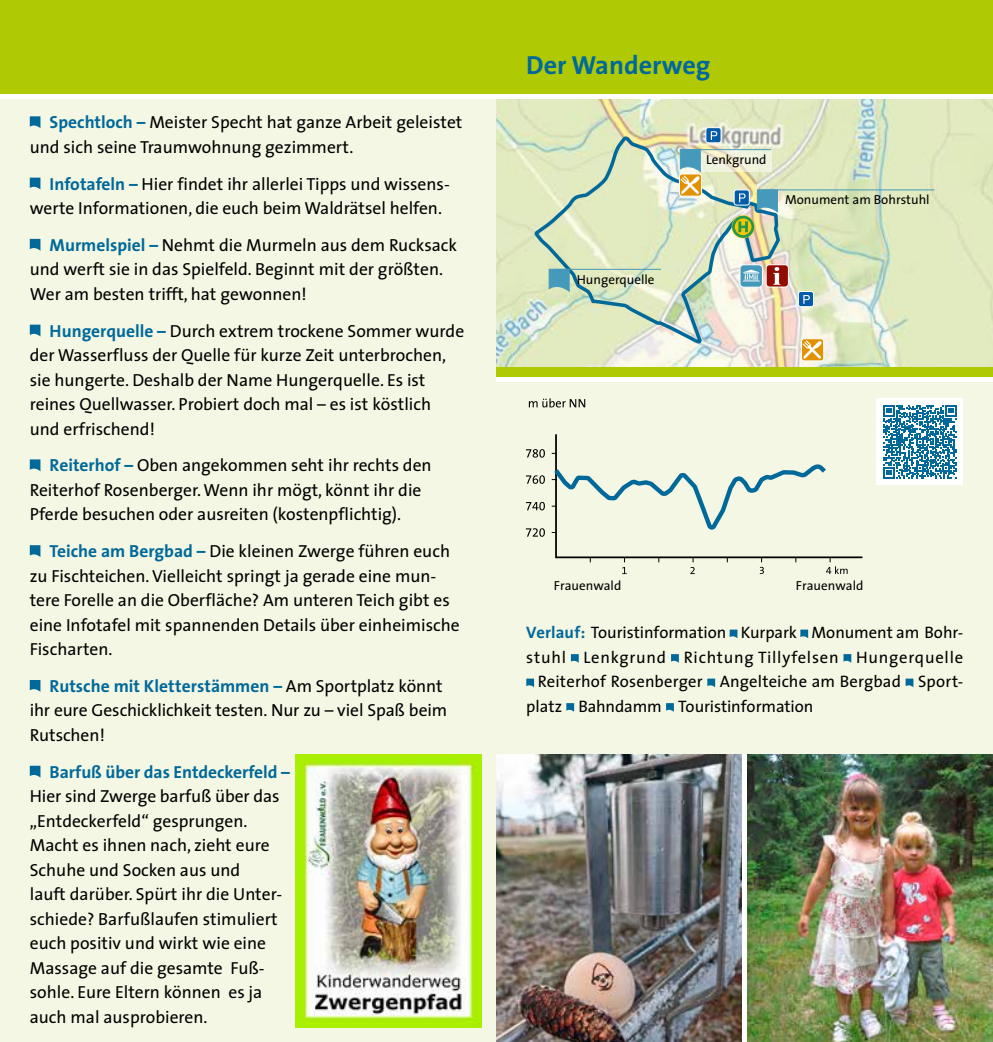
<style>
.page{position:relative;width:993px;height:1042px;background:#fff}
.page>*{position:absolute;margin:0;border:0;box-sizing:border-box;transform-origin:0 0}
.t1{font:700 26.25px "The Sans";color:#00699a}
.t2{font:17.5px/24.5px "The Sans";color:#000}
.t3{font:700 17.5px "The Sans";letter-spacing:-.005em;color:#00699a}
.t4{font:16.62px "The Sans";letter-spacing:.005em;color:#000}
.t5{font:16.62px "The Sans";letter-spacing:.045em;color:#000}
.t6{font:13.12px "The Sans";color:#000}
.s1{font-weight:700;color:#00699a}
</style>
<div class="page">
<div style="left:0;top:98px;width:992px;height:944px;background:#f4f7e3"></div>
<img style="left:496px;top:99px;width:496px;height:268px">
<img style="left:531px;top:99px;width:251px;height:248px">
<div style="left:798px;top:291px;width:15px;height:16px;background:#035ca9;border-radius:2px"></div>
<div style="left:797px;top:291px;width:16px;height:16px;border:1px solid #fff;border-radius:2px"></div>
<svg style="left:803px;top:295px;width:6px;height:9px"></svg>
<div style="left:705px;top:128px;width:15px;height:15px;background:#035ca9;border-radius:2px"></div>
<div style="left:705px;top:127px;width:16px;height:16px;border:1px solid #fff;border-radius:2px"></div>
<svg style="left:710px;top:131px;width:7px;height:9px"></svg>
<div style="left:733px;top:190px;width:16px;height:15px;background:#035ca9;border-radius:2px"></div>
<div style="left:733px;top:189px;width:16px;height:16px;border:1px solid #fff;border-radius:2px"></div>
<svg style="left:739px;top:193px;width:6px;height:9px"></svg>
<div style="left:800px;top:338px;width:23px;height:23px;border:1px solid #fff;border-radius:3px"></div>
<svg style="left:802px;top:340px;width:20px;height:19px"></svg>
<div style="left:679px;top:174px;width:22px;height:22px;background:#e29100;border-radius:3px"></div>
<div style="left:678px;top:174px;width:23px;height:23px;border:1px solid #fff;border-radius:3px"></div>
<svg style="left:756px;top:189px;width:22px;height:24px"></svg>
<hr style="left:761px;top:189px;width:173px;height:1px;background:#4599ba">
<svg style="left:548px;top:268px;width:22px;height:25px"></svg>
<hr style="left:553px;top:269px;width:107px;height:1px;background:#4599ba">
<div style="left:739px;top:265px;width:23px;height:22px;background:#4599ba;border-radius:4px"></div>
<div style="left:739px;top:264px;width:23px;height:24px;border:1px solid #fff;border-radius:4px"></div>
<svg style="left:742px;top:270px;width:17px;height:12px"></svg>
<svg style="left:731px;top:215px;width:23px;height:23px"></svg>
<svg style="left:732px;top:216px;width:22px;height:22px"></svg>
<svg style="left:734px;top:218px;width:17px;height:17px"></svg>
<svg style="left:738px;top:221px;width:9px;height:11px"></svg>
<svg style="left:701px;top:150px;width:69px;height:22px"></svg>
<hr style="left:700px;top:149px;width:70px;height:1px;background:#4599ba">
<svg style="left:679px;top:149px;width:22px;height:45px"></svg>
<div style="left:765px;top:265px;width:23px;height:22px;background:#920c00;border-radius:3px"></div>
<div style="left:765px;top:264px;width:23px;height:23px;border:1px solid #fff;border-radius:3px"></div>
<svg style="left:773px;top:267px;width:7px;height:18px"></svg>
<svg style="left:528px;top:398px;width:57px;height:9px"></svg>
<svg style="left:526px;top:434px;width:337px;height:140px"></svg>
<div style="left:496px;top:367px;width:496px;height:10px;background:#afca05"></div>
<div style="left:496px;top:377px;width:496px;height:5px;background:#fff"></div>
<svg style="left:729px;top:629px;width:8px;height:9px"></svg>
<svg style="left:800px;top:629px;width:7px;height:9px"></svg>
<svg style="left:570px;top:654px;width:8px;height:8px"></svg>
<svg style="left:671px;top:654px;width:7px;height:8px"></svg>
<svg style="left:843px;top:654px;width:8px;height:9px"></svg>
<svg style="left:526px;top:678px;width:8px;height:9px"></svg>
<svg style="left:707px;top:678px;width:8px;height:9px"></svg>
<svg style="left:905px;top:678px;width:8px;height:9px"></svg>
<svg style="left:566px;top:703px;width:8px;height:9px"></svg>
<svg style="left:666px;top:703px;width:7px;height:8px"></svg>
<svg style="left:30px;top:116px;width:10px;height:12px"></svg>
<svg style="left:30px;top:178px;width:10px;height:11px"></svg>
<svg style="left:30px;top:239px;width:10px;height:12px"></svg>
<svg style="left:30px;top:325px;width:10px;height:11px"></svg>
<svg style="left:30px;top:459px;width:10px;height:12px"></svg>
<svg style="left:30px;top:545px;width:10px;height:12px"></svg>
<svg style="left:30px;top:680px;width:10px;height:12px"></svg>
<svg style="left:30px;top:766px;width:10px;height:11px"></svg>
<img style="left:496px;top:754px;width:246px;height:288px">
<img style="left:747px;top:754px;width:245px;height:288px">
<div style="left:0;top:0;width:992px;height:98px;background:#afca05"></div>
<div style="left:0;top:94px;width:992px;height:5px;background:#fff"></div>
<img style="left:296px;top:754px;width:185px;height:273px">
<div style="left:876px;top:399px;width:86px;height:86px;background:#fff"></div>
<svg style="left:883px;top:405px;width:73px;height:73px"></svg>
<div style="left:742px;top:754px;width:5px;height:288px;background:#fff"></div>
<p class="t2" style="left:30px;top:110px;width:434px;text-indent:20px"><span class="s1">Spechtloch –</span> Meister Specht hat ganze Arbeit geleistet und sich seine Traumwohnung gezimmert.</p>
<p class="t2" style="left:30px;top:171px;width:421px;text-indent:20px"><span class="s1">Infotafeln –</span> Hier findet ihr allerlei Tipps und wissens&shy;werte Informationen, die euch beim Waldrätsel helfen.</p>
<p class="t2" style="left:30px;top:232px;width:429px;text-indent:20px"><span class="s1">Murmelspiel –</span> Nehmt die Murmeln aus dem Rucksack und werft sie in das Spielfeld. Beginnt mit der größten.<br>Wer am besten trifft, hat gewonnen!</p>
<p class="t2" style="left:30px;top:318px;width:436px;text-indent:20px"><span class="s1">Hungerquelle –</span> Durch extrem trockene Sommer wurde der Wasserfluss der Quelle für kurze Zeit unterbrochen, sie hungerte. Deshalb der Name Hungerquelle. Es ist reines Quellwasser. Probiert doch mal – es ist köstlich und erfrischend!</p>
<p class="t2" style="left:30px;top:453px;width:403px;text-indent:20px"><span class="s1">Reiterhof –</span> Oben angekommen seht ihr rechts den<br>Reiterhof Rosenberger. Wenn ihr mögt, könnt ihr die<br>Pferde besuchen oder ausreiten (kostenpflichtig).</p>
<p class="t2" style="left:30px;top:538px;width:431px;text-indent:20px"><span class="s1">Teiche am Bergbad –</span> Die kleinen Zwerge führen euch zu Fischteichen. Vielleicht springt ja gerade eine mun&shy;tere Forelle an die Oberfläche? Am unteren Teich gibt es eine Infotafel mit spannenden Details über einheimische Fischarten.</p>
<p class="t2" style="left:30px;top:673px;width:419px;text-indent:20px"><span class="s1">Rutsche mit Kletterstämmen –</span> Am Sportplatz könnt ihr eure Geschicklichkeit testen. Nur zu – viel Spaß beim<br>Rutschen!</p>
<p class="t3" style="left:50px;top:757px;width:242px">Barfuß über das Entdeckerfeld –</p>
<p class="t2" style="left:30px;top:783px;width:254px">Hier sind Zwerge barfuß über das ,,Entdeckerfeld“ gesprungen.<br>Macht es ihnen nach, zieht eure<br>Schuhe und Socken aus und<br>lauft darüber. Spürt ihr die Unter&shy;schiede? Barfußlaufen stimuliert euch positiv und wirkt wie eine<br>Massage auf die gesamte Fuß&shy;sohle. Eure Eltern können es ja auch mal ausprobieren.</p>
<h1 class="t1" style="left:526px;top:44px;width:186px">Der Wanderweg</h1>
<p class="t6" style="left:576px;top:268px;width:79px">Hungerquelle</p>
<p class="t6" style="left:706px;top:149px;width:62px">Lenkgrund</p>
<p class="t6" style="left:784px;top:189px;width:146px">Monument am Bohrstuhl</p>
<p class="t6" style="left:553px;top:575px;width:69px">Frauenwald</p>
<p class="t6" style="left:795px;top:575px;width:69px">Frauenwald</p>
<p class="t4" style="left:526px;top:619px;width:435px"><span class="s1">Verlauf:</span> Touristinformation Kurpark Monument am Bohr--</p>
<p class="t5" style="left:526px;top:643px;width:438px">stuhl Lenkgrund Richtung Tillyfelsen Hungerquelle</p>
<p class="t4" style="left:537px;top:668px;width:427px">Reiterhof Rosenberger Angelteiche am Bergbad Sport-</p>
<p class="t4" style="left:526px;top:692px;width:288px">platz Bahndamm Touristinformation</p>
</div>
